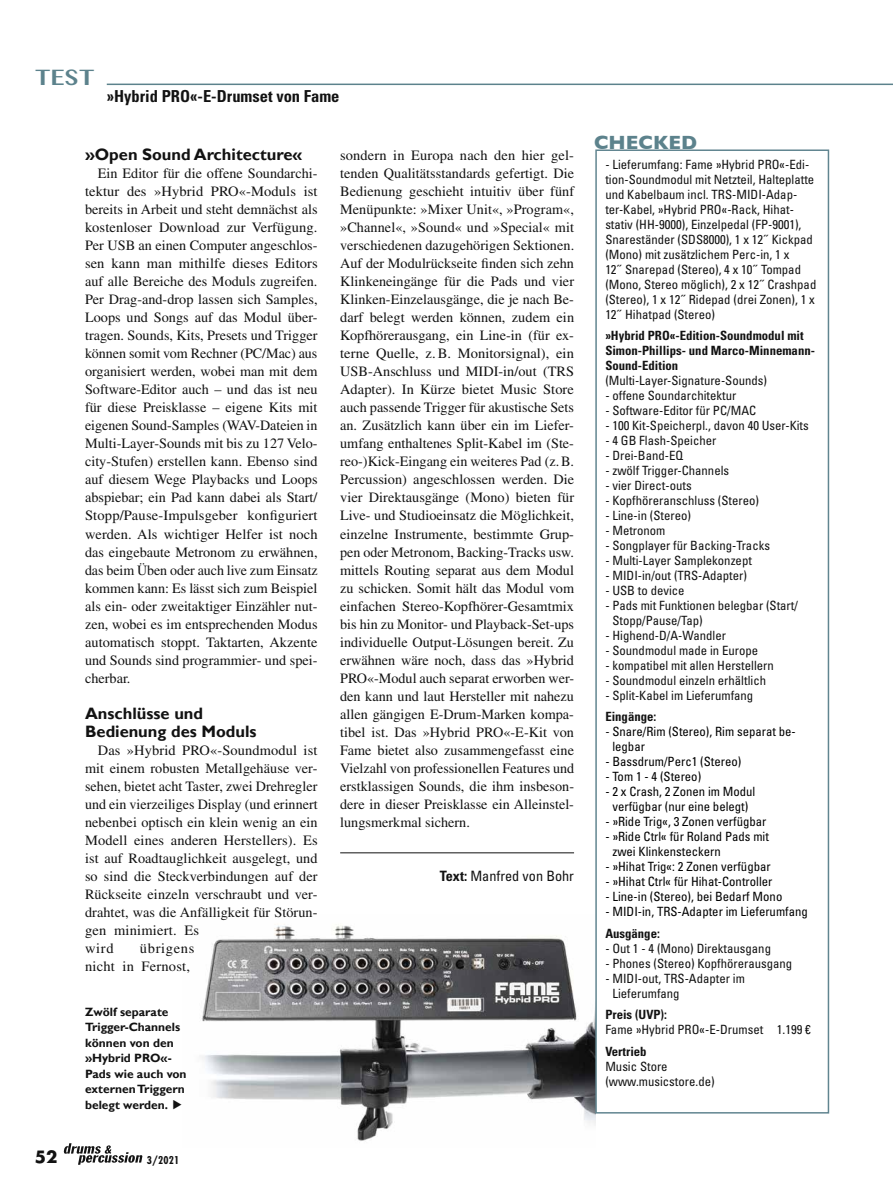
<style>
.page{position:relative;width:893px;height:1191px;background:#fff}
.page>*{position:absolute;margin:0;border:0;box-sizing:border-box;transform-origin:0 0}
.t1{font:700 20.25px "Bangla MN";color:#5c828c}
.t2{font:700 19.5px "Gill Sans";color:#5c828c}
.t3{font:700 16.5px/18px "Gill Sans";color:#121212}
.t4{font:700 condensed 16.5px "Univers LT Std";color:#121212}
.t5{font:700 16.5px "Futura Std";color:#121212}
.t6{font:14.25px/18px "Times LT Std";letter-spacing:.005em;color:#121212;text-align:justify}
.t7{font:condensed 14.25px "Univers LT Std";color:#121212}
.t8{font:condensed 12.75px/15px "Univers LT Std";color:#121212}
.t9{font:condensed 12.75px/15px "Univers LT Std";color:#000}
.t10{font:700 condensed 12.75px/15px "Univers LT Std";color:#121212}
.t11{font:700 12px/15.5px "Gill Sans";color:#121212}
.t12{font:700 condensed 10.5px "Futura Std";color:#121212}
.s1{font-weight:700}
.s2{color:#121212}
</style>
<div class="page">
<svg style="left:64px;top:1143px;width:79px;height:21px"></svg>
<hr style="left:107px;top:84px;width:786px;height:1px;background:#5c828c">
<img style="left:202px;top:925px;width:393px;height:216px">
<hr style="left:340px;top:852px;width:234px;height:1px;background:#121212">
<div style="left:595px;top:149px;width:234px;height:964px;border:2px solid #618590"></div>
<h1 class="t1" style="left:35px;top:66px;width:61px">TEST</h1>
<p class="t4" style="left:107px;top:86px;width:234px">»Hybrid PRO«-E-Drumset von Fame</p>
<p class="t3" style="left:85px;top:146px;width:219px">»Open Sound Architecture«</p>
<p class="t6" style="left:85px;top:164px;width:234px;text-indent:13px">Ein Editor für die offene Soundarchi&shy;tektur des »Hybrid PRO«-Moduls ist bereits in Arbeit und steht demnächst als kostenloser Download zur Verfügung.<br>Per USB an einen Computer angeschlos&shy;sen kann man mithilfe dieses Editors auf alle Bereiche des Moduls zugreifen.<br>Per Drag-and-drop lassen sich Samples, Loops und Songs auf das Modul über&shy;tragen. Sounds, Kits, Presets und Trigger können somit vom Rechner (PC/Mac) aus organisiert werden, wobei man mit dem Software-Editor auch – und das ist neu für diese Preisklasse – eigene Kits mit eigenen Sound-Samples (WAV-Dateien in Multi-Layer-Sounds mit bis zu 127 Velo&shy;city-Stufen) erstellen kann. Ebenso sind auf diesem Wege Playbacks und Loops abspiebar; ein Pad kann dabei als Start/ Stopp/Pause-Impulsgeber konfiguriert werden. Als wichtiger Helfer ist noch das eingebaute Metronom zu erwähnen, das beim Üben oder auch live zum Einsatz kommen kann: Es lässt sich zum Beispiel als ein- oder zweitaktiger Einzähler nut&shy;zen, wobei es im entsprechenden Modus automatisch stoppt. Taktarten, Akzente und Sounds sind programmier- und spei&shy;cherbar.</p>
<p class="t3" style="left:85px;top:704px;width:173px">Anschlüsse und<br>Bedienung des Moduls</p>
<p class="t6" style="left:85px;top:740px;width:234px;text-align:left;text-indent:13px">Das »Hybrid PRO«-Soundmodul ist mit einem robusten Metallgehäuse ver&shy;sehen, bietet acht Taster, zwei Drehregler und ein vierzeiliges Display (und erinnert nebenbei optisch ein klein wenig an ein Modell eines anderen Herstellers). Es ist auf Roadtauglichkeit ausgelegt, und so sind die Steckverbindungen auf der Rückseite einzeln verschraubt und ver&shy;drahtet, was die Anfälligkeit für Störun&shy;gen minimiert. Es<br>wird</p>
<p class="t6" style="left:85px;top:938px;width:111px;text-indent:55px">übrigens nicht in Fernost,</p>
<p class="t11" style="left:85px;top:1004px;width:103px">Zwölf separate<br>Trigger-Channels können von den »Hybrid PRO«-<br>Pads wie auch von externen Triggern belegt werden.</p>
<p class="t5" style="left:35px;top:1145px;width:24px">52</p>
<p class="t12" style="left:147px;top:1153px;width:34px">3/2021</p>
<p class="t6" style="left:340px;top:146px;width:236px">sondern in Europa nach den hier gel&shy;tenden Qualitätsstandards gefertigt. Die Bedienung geschieht intuitiv über fünf Menüpunkte: »Mixer Unit«, »Program«, »Channel«, »Sound« und »Special« mit verschiedenen dazugehörigen Sektionen.<br>Auf der Modulrückseite finden sich zehn Klinkeneingänge für die Pads und vier Klinken-Einzelausgänge, die je nach Be&shy;darf belegt werden können, zudem ein Kopfhörerausgang, ein Line-in (für ex&shy;terne Quelle, z.B. Monitorsignal), ein USB-Anschluss und MIDI-in/out (TRS Adapter). In Kürze bietet Music Store auch passende Trigger für akustische Sets an. Zusätzlich kann über ein im Liefer&shy;umfang enthaltenes Split-Kabel im (Ste&shy;reo-)Kick-Eingang ein weiteres Pad (z.B.<br>Percussion) angeschlossen werden. Die vier Direktausgänge (Mono) bieten für Live- und Studioeinsatz die Möglichkeit, einzelne Instrumente, bestimmte Grup&shy;pen oder Metronom, Backing-Tracks usw. mittels Routing separat aus dem Modul zu schicken. Somit hält das Modul vom einfachen Stereo-Kopfhörer-Gesamtmix bis hin zu Monitor- und Playback-Set-ups individuelle Output-Lösungen bereit. Zu erwähnen wäre noch, dass das »Hybrid PRO«-Modul auch separat erworben wer&shy;den kann und laut Hersteller mit nahezu allen gängigen E-Drum-Marken kompa&shy;tibel ist. Das »Hybrid PRO«-E-Kit von Fame bietet also zusammengefasst eine Vielzahl von professionellen Features und erstklassigen Sounds, die ihm insbeson&shy;dere in dieser Preisklasse ein Alleinstel&shy;lungsmerkmal sichern.</p>
<p class="t7" style="left:440px;top:866px;width:136px"><span class="s1">Text:</span> Manfred von Bohr</p>
<h2 class="t2" style="left:594px;top:127px;width:105px">CHECKED</h2>
<p class="t8" style="left:605px;top:156px;width:213px">- Lieferumfang: Fame »Hybrid PRO«-Edi&shy;tion-Soundmodul mit Netzteil, Halteplatte und Kabelbaum incl. TRS-MIDI-Adap&shy;ter-Kabel, »Hybrid PRO«-Rack, Hihat&shy;stativ (HH-9000), Einzelpedal (FP-9001), Snareständer (SDS8000), 1 x 12˝ Kickpad (Mono) mit zusätzlichem Perc-in, 1 x<br>12˝ Snarepad (Stereo), 4 x 10˝ Tompad (Mono, Stereo möglich), 2 x 12˝ Crashpad (Stereo), 1 x 12˝ Ridepad (drei Zonen), 1 x 12˝ Hihatpad (Stereo)</p>
<p class="t10" style="left:605px;top:328px;width:211px">»Hybrid PRO«-Edition-Soundmodul mit<br>Simon-Phillips- und Marco-Minnemann-<br>Sound-Edition</p>
<p class="t8" style="left:605px;top:373px;width:163px">(Multi-Layer-Signature-Sounds)</p>
<p class="t8" style="left:605px;top:388px;width:133px">- offene Soundarchitektur</p>
<p class="t8" style="left:605px;top:403px;width:152px">- Software-Editor für PC/MAC</p>
<p class="t8" style="left:605px;top:418px;width:205px">- 100 Kit-Speicherpl., davon 40 User-Kits</p>
<p class="t8" style="left:605px;top:433px;width:113px">- 4 GB Flash-Speicher</p>
<p class="t8" style="left:605px;top:448px;width:79px">- Drei-Band-EQ</p>
<p class="t8" style="left:605px;top:463px;width:125px">- zwölf Trigger-Channels</p>
<p class="t8" style="left:605px;top:478px;width:88px">- vier Direct-outs</p>
<p class="t8" style="left:605px;top:493px;width:155px">- Kopfhöreranschluss (Stereo)</p>
<p class="t8" style="left:605px;top:508px;width:87px">- Line-in (Stereo)</p>
<p class="t8" style="left:605px;top:523px;width:62px">- Metronom</p>
<p class="t8" style="left:605px;top:538px;width:166px">- Songplayer für Backing-Tracks</p>
<p class="t8" style="left:605px;top:553px;width:148px">- Multi-Layer Samplekonzept</p>
<p class="t8" style="left:605px;top:568px;width:143px">- MIDI-in/out (TRS-Adapter)</p>
<p class="t8" style="left:605px;top:583px;width:81px">- USB to device</p>
<p class="t8" style="left:612px;top:598px;width:187px;text-indent:-7px">- Pads mit Funktionen belegbar (Start/<br>Stopp/Pause/Tap)</p>
<p class="t8" style="left:605px;top:628px;width:122px">- Highend-D/A-Wandler</p>
<p class="t8" style="left:605px;top:643px;width:154px">- Soundmodul made in Europe</p>
<p class="t8" style="left:605px;top:658px;width:170px">- kompatibel mit allen Herstellern</p>
<p class="t8" style="left:605px;top:673px;width:162px">- Soundmodul einzeln erhältlich</p>
<p class="t8" style="left:605px;top:688px;width:150px">- Split-Kabel im Lieferumfang</p>
<p class="t10" style="left:605px;top:709px;width:52px">Eingänge:</p>
<p class="t9" style="left:612px;top:724px;width:185px;text-indent:-7px"><span class="s2">-</span> Snare/Rim (Stereo), Rim separat be&shy;legbar</p>
<p class="t9" style="left:605px;top:754px;width:137px">- Bassdrum/Perc1 (Stereo)</p>
<p class="t9" style="left:605px;top:769px;width:97px">- Tom 1 - 4 (Stereo)</p>
<p class="t9" style="left:605px;top:784px;width:152px;text-align:center">- 2 x Crash, 2 Zonen im Modul verfügbar (nur eine belegt)</p>
<p class="t9" style="left:605px;top:814px;width:163px">- »Ride Trig«, 3 Zonen verfügbar</p>
<p class="t9" style="left:612px;top:829px;width:158px;text-indent:-7px">- »Ride Ctrl« für Roland Pads mit zwei Klinkensteckern</p>
<p class="t9" style="left:605px;top:859px;width:167px">- »Hihat Trig«: 2 Zonen verfügbar</p>
<p class="t9" style="left:605px;top:874px;width:169px">- »Hihat Ctrl« für Hihat-Controller</p>
<p class="t9" style="left:605px;top:889px;width:179px">- Line-in (Stereo), bei Bedarf Mono</p>
<p class="t9" style="left:605px;top:904px;width:204px">- MIDI-in, TRS-Adapter im Lieferumfang</p>
<p class="t10" style="left:605px;top:925px;width:56px">Ausgänge:</p>
<p class="t8" style="left:605px;top:940px;width:167px">- Out 1 - 4 (Mono) Direktausgang</p>
<p class="t8" style="left:605px;top:955px;width:188px">- Phones (Stereo) Kopfhörerausgang</p>
<p class="t8" style="left:612px;top:970px;width:134px;text-indent:-7px">- MIDI-out, TRS-Adapter im<br>Lieferumfang</p>
<p class="t10" style="left:605px;top:1007px;width:63px">Preis (UVP):</p>
<p class="t8" style="left:605px;top:1022px;width:207px">Fame »Hybrid PRO«-E-Drumset 1.199 €</p>
<p class="t10" style="left:605px;top:1043px;width:43px">Vertrieb</p>
<p class="t8" style="left:605px;top:1058px;width:111px">Music Store (www.musicstore.de)</p>
</div>
